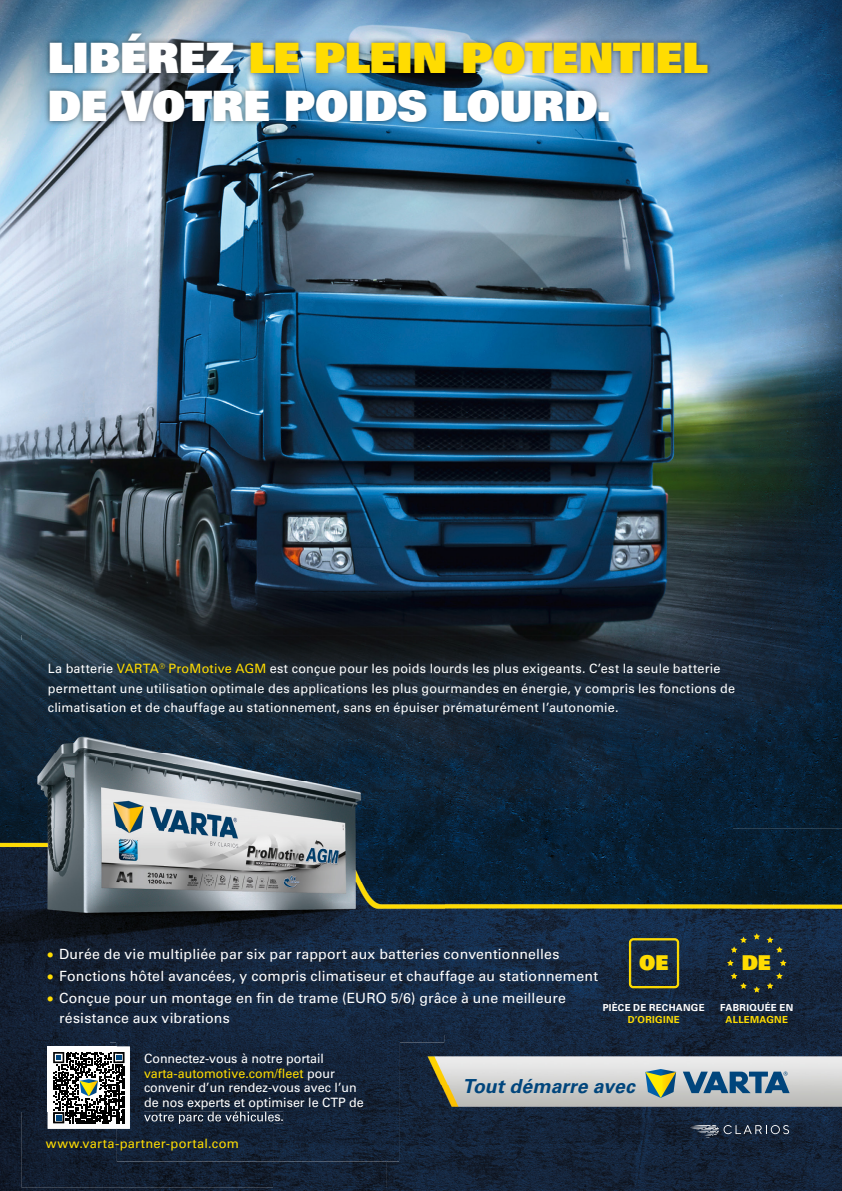
<style>
.page{position:relative;width:842px;height:1191px;background:#fff}
.page>*{position:absolute;margin:0;border:0;box-sizing:border-box;transform-origin:0 0}
.t1{font:41.9px/48.3px "Univers LT Pro 85 X Black";letter-spacing:-.005em;color:#fff}
.t2{font:20.5px "Univers LT Pro 85 X Black";color:#ffdc01}
.t3{font:italic 700 19.3px "Univers LT Std";color:#00457c}
.t4{font:14.1px/19.7px "Univers LT Std";letter-spacing:.015em;color:#fff}
.t5{font:12.9px/14.5px "Univers LT Std";letter-spacing:.015em;color:#fff}
.t6{font:12.9px "Univers LT Std";letter-spacing:.02em;color:#ffdc01}
.t7{font:700 9.7px "Univers LT Std";letter-spacing:.025em;color:#fff}
.t8{font:700 9.7px "Univers LT Std";letter-spacing:.03em;color:#ffdc01}
.s1{color:#ffdc01}
</style>
<div class="page">
<img style="left:0;top:0;width:842px;height:829px">
<img style="left:1px;top:1188px;width:841px;height:3px">
<img style="left:0;top:1042px;width:41px;height:146px">
<img style="left:444px;top:829px;width:287px;height:205px">
<img style="left:731px;top:829px;width:111px;height:359px">
<img style="left:41px;top:1042px;width:76px;height:43px">
<img style="left:387px;top:1034px;width:345px;height:154px">
<img style="left:41px;top:1085px;width:57px;height:103px">
<img style="left:98px;top:1161px;width:289px;height:27px">
<svg style="left:753px;top:933px;width:7px;height:6px"></svg>
<svg style="left:731px;top:936px;width:16px;height:16px"></svg>
<svg style="left:767px;top:936px;width:16px;height:16px"></svg>
<svg style="left:753px;top:986px;width:7px;height:6px"></svg>
<svg style="left:767px;top:972px;width:16px;height:17px"></svg>
<svg style="left:731px;top:972px;width:16px;height:17px"></svg>
<svg style="left:727px;top:959px;width:7px;height:7px"></svg>
<svg style="left:780px;top:959px;width:6px;height:7px"></svg>
<svg style="left:629px;top:938px;width:51px;height:50px;background:#3a4539"></svg>
<img style="left:0;top:641px;width:21px;height:94px">
<img style="left:0;top:735px;width:109px;height:94px">
<img style="left:109px;top:753px;width:335px;height:76px">
<img style="left:0;top:829px;width:444px;height:160px">
<img style="left:0;top:989px;width:165px;height:53px">
<img style="left:165px;top:989px;width:223px;height:38px">
<img style="left:388px;top:989px;width:56px;height:53px">
<img style="left:423px;top:1054px;width:419px;height:63px">
<svg style="left:645px;top:1069px;width:31px;height:29px"></svg>
<svg style="left:683px;top:1071px;width:107px;height:22px;background:#58809f"></svg>
<svg style="left:690px;top:1125px;width:99px;height:12px"></svg>
<img style="left:21px;top:635px;width:749px;height:39px">
<img style="left:444px;top:674px;width:326px;height:79px">
<img style="left:21px;top:641px;width:423px;height:112px">
<div style="left:48px;top:1046px;width:82px;height:82px;background:#fff"></div>
<img style="left:117px;top:1027px;width:282px;height:134px">
<img style="left:117px;top:1046px;width:13px;height:66px">
<img style="left:117px;top:1048px;width:11px;height:64px">
<img style="left:144px;top:1111px;width:139px;height:12px">
<img style="left:44px;top:28px;width:669px;height:99px">
<img style="left:22px;top:1112px;width:251px;height:75px">
<img style="left:48px;top:1112px;width:69px;height:16px">
<img style="left:50px;top:1112px;width:67px;height:14px">
<img style="left:117px;top:1112px;width:156px;height:49px">
<svg style="left:53px;top:1052px;width:71px;height:71px"></svg>
<img style="left:144px;top:1112px;width:129px;height:11px">
<h1 class="t1" style="left:48px;top:32px;width:662px">LIBÉREZ <span class="s1">LE PLEIN POTENTIEL<br></span>DE VOTRE POIDS LOURD.</h1>
<p class="t5" style="left:48px;top:659px;width:689px;line-height:19.3px">La batterie <span class="s1">VARTA</span><sup>®</sup> <span class="s1">ProMotive AGM</span> est conçue pour les poids lourds les plus exigeants. C’est la seule batterie permettant une utilisation optimale des applications les plus gourmandes en énergie, y compris les fonctions de climatisation et de chauffage au stationnement, sans en épuiser prématurément l’autonomie.</p>
<p class="t4" style="left:48px;top:944px;width:513px"><span class="s1">•</span> Durée de vie multipliée par six par rapport aux batteries conventionnelles</p>
<p class="t4" style="left:48px;top:966px;width:552px"><span class="s1">•</span> Fonctions hôtel avancées, y compris climatiseur et chauffage au stationnement</p>
<p class="t4" style="left:59px;top:988px;width:508px;text-indent:-11px"><span class="s1">•</span> Conçue pour un montage en fin de trame (EURO 5/6) grâce à une meilleure résistance aux vibrations</p>
<h2 class="t2" style="left:639px;top:949px;width:31px">OE</h2>
<p class="t7" style="left:603px;top:1002px;width:103px">PIÈCE DE RECHANGE</p>
<p class="t8" style="left:628px;top:1013px;width:54px">D’ORIGINE</p>
<p class="t5" style="left:144px;top:1051px;width:221px">Connectez-vous à notre portail <span class="s1">varta-automotive.com/fleet</span> pour convenir d’un rendez-vous avec l’un de nos experts et optimiser le CTP de</p>
<p class="t6" style="left:46px;top:1135px;width:195px">www.varta-partner-portal.com</p>
<h3 class="t3" style="left:463px;top:1075px;width:174px">Tout démarre avec</h3>
<h2 class="t2" style="left:742px;top:949px;width:31px">DE</h2>
<p class="t7" style="left:720px;top:1002px;width:74px">FABRIQUÉE EN</p>
<p class="t8" style="left:725px;top:1013px;width:64px">ALLEMAGNE</p>
</div>
